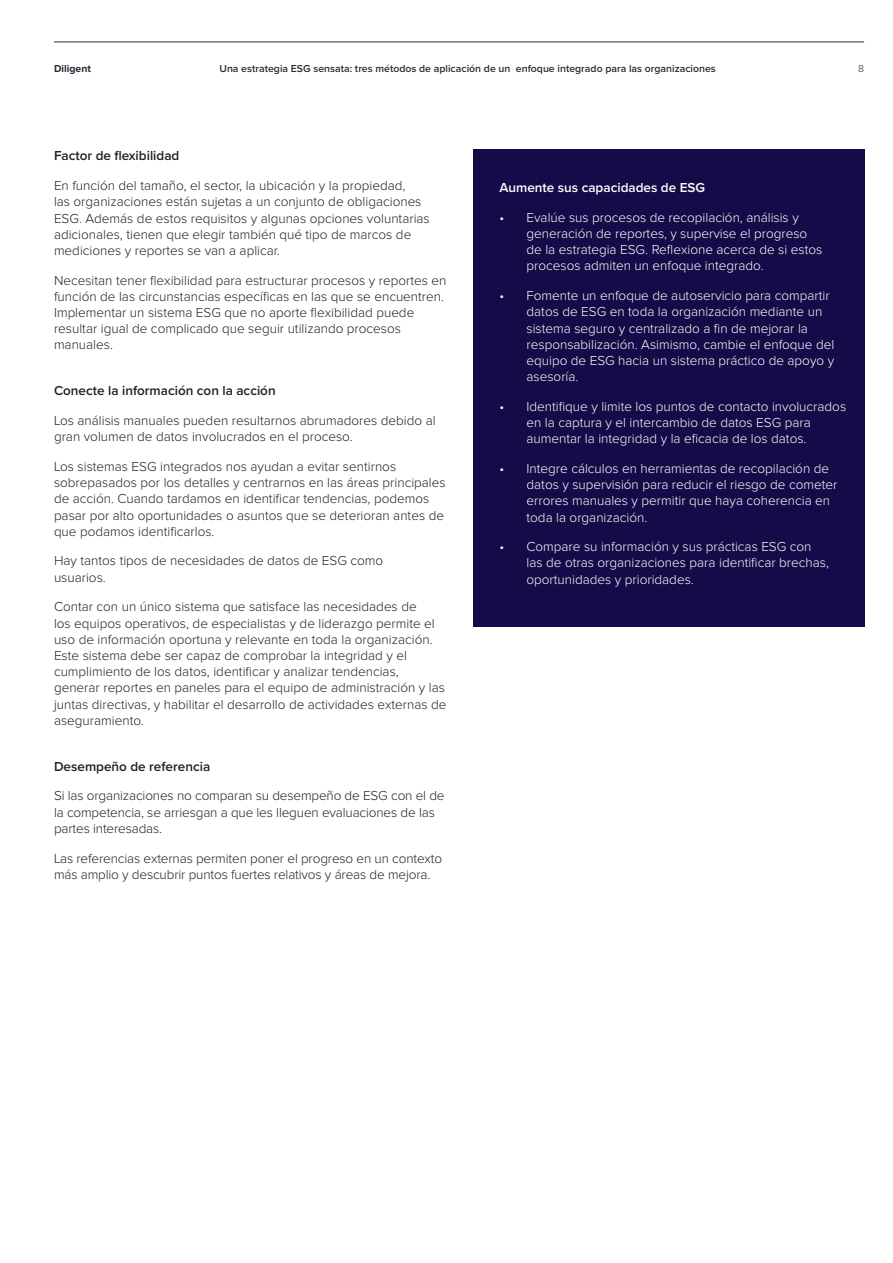
<style>
.page{position:relative;width:893px;height:1263px;background:#fff}
.page>*{position:absolute;margin:0;border:0;box-sizing:border-box;transform-origin:0 0}
.t1{font:300 13.5px/16.2px "Proxima Nova";color:#231f20}
.t2{font:300 13.5px/16.2px "Proxima Nova";color:#fff}
.t3{font:600 13.5px "Proxima Nova";color:#231f20}
.t4{font:600 13.5px "Proxima Nova";color:#fff}
.t5{font:600 10.5px "Proxima Nova";color:#262d37}
.t6{font:700 10.5px "Proxima Nova";color:#262d37}
.t7{font:300 10.5px "Proxima Nova";color:#262d37}
</style>
<div class="page">
<hr style="left:54px;top:42px;width:810px;height:1px;background:#262d37">
<div style="left:473px;top:150px;width:392px;height:477px;background:#150b48"></div>
<p class="t6" style="left:54px;top:63px;width:39px">Diligent</p>
<p class="t5" style="left:219px;top:62px;width:498px">Una estrategia ESG sensata: tres métodos de aplicación de un enfoque integrado para las organizaciones</p>
<p class="t7" style="left:858px;top:64px;width:7px">8</p>
<p class="t3" style="left:54px;top:148px;width:127px">Factor de flexibilidad</p>
<p class="t1" style="left:54px;top:178px;width:377px">En función del tamaño, el sector, la ubicación y la propiedad,<br>las organizaciones están sujetas a un conjunto de obligaciones ESG. Además de estos requisitos y algunas opciones voluntarias adicionales, tienen que elegir también qué tipo de marcos de mediciones y reportes se van a aplicar.</p>
<p class="t1" style="left:54px;top:273px;width:394px">Necesitan tener flexibilidad para estructurar procesos y reportes en función de las circunstancias específicas en las que se encuentren.<br>Implementar un sistema ESG que no aporte flexibilidad puede resultar igual de complicado que seguir utilizando procesos manuales.</p>
<p class="t3" style="left:54px;top:383px;width:223px">Conecte la información con la acción</p>
<p class="t1" style="left:54px;top:413px;width:383px">Los análisis manuales pueden resultarnos abrumadores debido al gran volumen de datos involucrados en el proceso.</p>
<p class="t1" style="left:54px;top:459px;width:393px">Los sistemas ESG integrados nos ayudan a evitar sentirnos sobrepasados por los detalles y centrarnos en las áreas principales de acción. Cuando tardamos en identificar tendencias, podemos pasar por alto oportunidades o asuntos que se deterioran antes de que podamos identificarlos.</p>
<p class="t1" style="left:54px;top:553px;width:331px">Hay tantos tipos de necesidades de datos de ESG como usuarios.</p>
<p class="t1" style="left:54px;top:599px;width:394px">Contar con un único sistema que satisface las necesidades de<br>los equipos operativos, de especialistas y de liderazgo permite el uso de información oportuna y relevante en toda la organización.<br>Este sistema debe ser capaz de comprobar la integridad y el cumplimiento de los datos, identificar y analizar tendencias, generar reportes en paneles para el equipo de administración y las juntas directivas, y habilitar el desarrollo de actividades externas de aseguramiento.</p>
<p class="t3" style="left:54px;top:758px;width:158px">Desempeño de referencia</p>
<p class="t1" style="left:54px;top:788px;width:392px">Si las organizaciones no comparan su desempeño de ESG con el de la competencia, se arriesgan a que les lleguen evaluaciones de las partes interesadas.</p>
<p class="t1" style="left:54px;top:850px;width:390px">Las referencias externas permiten poner el progreso en un contexto más amplio y descubrir puntos fuertes relativos y áreas de mejora.</p>
<p class="t4" style="left:500px;top:180px;width:207px">Aumente sus capacidades de ESG</p>
<p class="t2" style="left:526px;top:210px;width:297px;text-indent:-27px">• Evalúe sus procesos de recopilación, análisis y generación de reportes, y supervise el progreso de la estrategia ESG. Reflexione acerca de si estos procesos admiten un enfoque integrado.</p>
<p class="t2" style="left:526px;top:288px;width:309px;text-indent:-27px">• Fomente un enfoque de autoservicio para compartir datos de ESG en toda la organización mediante un sistema seguro y centralizado a fin de mejorar la responsabilización. Asimismo, cambie el enfoque del equipo de ESG hacia un sistema práctico de apoyo y asesoría.</p>
<p class="t2" style="left:526px;top:399px;width:321px;text-indent:-27px">• Identifique y limite los puntos de contacto involucrados en la captura y el intercambio de datos ESG para aumentar la integridad y la eficacia de los datos.</p>
<p class="t2" style="left:526px;top:461px;width:312px;text-indent:-27px">• Integre cálculos en herramientas de recopilación de datos y supervisión para reducir el riesgo de cometer errores manuales y permitir que haya coherencia en toda la organización.</p>
<p class="t2" style="left:526px;top:539px;width:304px;text-indent:-27px">• Compare su información y sus prácticas ESG con las de otras organizaciones para identificar brechas, oportunidades y prioridades.</p>
</div>
